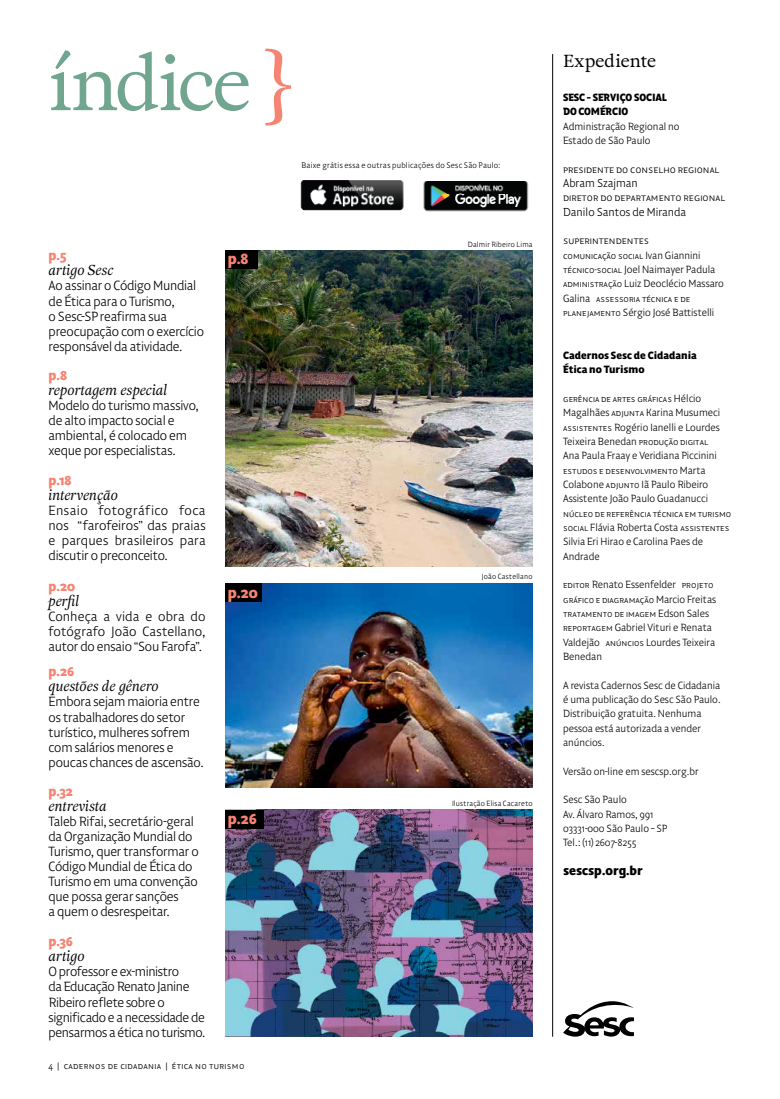
<style>
.page{position:relative;width:780px;height:1099px;background:#fff}
.page>*{position:absolute;margin:0;border:0;box-sizing:border-box;transform-origin:0 0}
.t1{font:74.75px "Adriane Text";color:#70a590}
.t2{font:17.38px "Adriane Text";letter-spacing:.01em;color:#000}
.t3{font:900 16.25px "Adam BP Text";color:#f58473}
.t4{font:100 14.38px/15px "Adam BP Text";letter-spacing:-.015em;color:#000}
.t5{font:italic 14.38px "Adriane Text";letter-spacing:-.005em;color:#000}
.t6{font:900 14.38px "Adam BP Text";letter-spacing:-.005em;color:#f58473}
.t7{font:900 13.75px "Adam BP Text";color:#000}
.t8{font:100 12.5px "Adam BP Text";color:#000}
.t9{font:100 11.25px/14.4px "Adam BP Text";color:#000}
.t10{font:900 11.25px/14.4px "Adam BP Text";letter-spacing:-.01em;color:#000}
.t11{font:100 10px/14.4px "Adam BP Text";color:#000}
.t12{font:100 10px "Adam BP Text";letter-spacing:.03em;color:#000}
.t13{font:100 8.75px "Adam BP Text";letter-spacing:.03em;color:#000}
.t14{font:100 8.12px "Adam BP Text";letter-spacing:.025em;color:#000}
.s1{font-size:10px}
.s2{font-size:11.25px}
</style>
<div class="page">
<img style="left:225px;top:809px;width:307px;height:227px">
<img style="left:225px;top:583px;width:307px;height:204px">
<img style="left:225px;top:250px;width:307px;height:317px">
<div style="left:225px;top:250px;width:33px;height:19px;background:#000"></div>
<svg style="left:265px;top:49px;width:26px;height:76px"></svg>
<hr style="left:552px;top:54px;width:1px;height:982px;background:#000">
<div style="left:225px;top:809px;width:38px;height:19px;background:#000"></div>
<div style="left:225px;top:583px;width:36px;height:19px;background:#000"></div>
<img style="left:300px;top:180px;width:104px;height:31px">
<img style="left:423px;top:181px;width:106px;height:31px">
<svg style="left:563px;top:1001px;width:71px;height:35px"></svg>
<h1 class="t1" style="left:49px;top:32px;width:204px">índice</h1>
<p class="t6" style="left:49px;top:245px;width:19px">p.5</p>
<p class="t5" style="left:49px;top:260px;width:67px">artigo Sesc</p>
<p class="t4" style="left:49px;top:278px;width:157px">Ao assinar o Código Mundial de Ética para o Turismo,<br>o Sesc-SP reafirma sua preocupação com o exercício responsável da atividade.</p>
<p class="t6" style="left:49px;top:365px;width:20px">p.8</p>
<p class="t5" style="left:49px;top:380px;width:120px">reportagem especial</p>
<p class="t4" style="left:49px;top:397px;width:152px">Modelo do turismo massivo, de alto impacto social e ambiental, é colocado em xeque por especialistas.</p>
<p class="t6" style="left:49px;top:470px;width:25px">p.18</p>
<p class="t5" style="left:49px;top:485px;width:71px">intervenção</p>
<p class="t4" style="left:49px;top:503px;width:158px;text-align:justify">Ensaio fotográfico foca nos “farofeiros” das praias e parques brasileiros para discutir o preconceito.</p>
<p class="t6" style="left:49px;top:575px;width:28px">p.20</p>
<p class="t5" style="left:49px;top:590px;width:32px">perfil</p>
<p class="t4" style="left:49px;top:608px;width:158px;text-align:justify">Conheça a vida e obra do fotógrafo João Castellano, autor do ensaio “Sou Farofa”.</p>
<p class="t6" style="left:49px;top:661px;width:27px">p.26</p>
<p class="t5" style="left:49px;top:676px;width:112px">questões de gênero</p>
<p class="t4" style="left:49px;top:694px;width:157px">Embora sejam maioria entre os trabalhadores do setor turístico, mulheres sofrem com salários menores e poucas chances de ascensão.</p>
<p class="t6" style="left:49px;top:780px;width:26px">p.32</p>
<p class="t5" style="left:49px;top:795px;width:60px">entrevista</p>
<p class="t4" style="left:49px;top:813px;width:152px">Taleb Rifai, secretário-geral da Organização Mundial do<br>Turismo, quer transformar o<br>Código Mundial de Ética do<br>Turismo em uma convenção que possa gerar sanções<br>a quem o desrespeitar.</p>
<p class="t6" style="left:49px;top:931px;width:26px">p.36</p>
<p class="t5" style="left:49px;top:946px;width:37px">artigo</p>
<p class="t4" style="left:49px;top:964px;width:158px">O professor e ex-ministro<br>da Educação Renato Janine<br>Ribeiro reflete sobre o significado e a necessidade de pensarmos a ética no turismo.</p>
<h3 class="t3" style="left:228px;top:246px;width:22px">p.8</h3>
<h3 class="t3" style="left:228px;top:581px;width:31px">p.20</h3>
<h3 class="t3" style="left:228px;top:806px;width:30px">p.26</h3>
<p class="t12" style="left:49px;top:1059px;width:134px">4 | cadernos de cidadania | Ética</p>
<p class="t11" style="left:195px;top:1058px;width:51px">no turismo</p>
<p class="t13" style="left:301px;top:160px;width:200px">Baixe grátis essa e outras publicações do Sesc São Paulo:</p>
<p class="t14" style="left:468px;top:239px;width:66px">Dalmir Ribeiro Lima</p>
<p class="t14" style="left:481px;top:571px;width:52px">João Castellano</p>
<p class="t14" style="left:452px;top:798px;width:82px">Ilustração Elisa Cacareto</p>
<h2 class="t2" style="left:563px;top:49px;width:94px">Expediente</h2>
<p class="t10" style="left:563px;top:90px;width:105px">SESC - SERVIÇO SOCIAL<br>DO COMÉRCIO</p>
<p class="t9" style="left:563px;top:119px;width:118px">Administração Regional no<br>Estado de São Paulo</p>
<p class="t9" style="left:563px;top:162px;width:153px">Presidente do Conselho Regional</p>
<p class="t8" style="left:563px;top:175px;width:76px">Abram Szajman</p>
<p class="t9" style="left:563px;top:190px;width:58px">Diretor do Depa</p>
<p class="t9" style="left:635px;top:190px;width:86px">rtamento Regional</p>
<p class="t8" style="left:563px;top:204px;width:125px">Danilo Santos de Miranda</p>
<p class="t9" style="left:563px;top:233px;width:77px">Superintendentes</p>
<p class="t11" style="left:563px;top:248px;width:33px">Comunicaçã</p>
<p class="t9" style="left:563px;top:248px;width:162px;text-indent:48px"><span class="s1">o Social</span> Ivan Giannini<br><span class="s1">Técnico-social</span> Joel Naimayer Padula<br><span class="s1">Administração</span> Luiz Deoclécio Massaro<br>Galina <span class="s1">Assess</span></p>
<p class="t11" style="left:623px;top:291px;width:67px">oria Técnica e de</p>
<p class="t9" style="left:563px;top:305px;width:153px"><span class="s1">Planejamento</span> Sérgio José Battistelli</p>
<p class="t10" style="left:563px;top:347px;width:135px">Cadernos Sesc de Cidadania<br>Ética no Turismo</p>
<p class="t11" style="left:563px;top:391px;width:140px">Gerência de Artes Gráficas <span class="s2">Hélcio</span></p>
<p class="t9" style="left:563px;top:405px;width:158px">Magalhães <span class="s1">Adjunta</span> Karina Musumeci</p>
<p class="t11" style="left:563px;top:420px;width:10px">Assiste</p>
<p class="t9" style="left:563px;top:420px;width:158px;text-indent:29px"><span class="s1">ntes</span> Rogério Ianelli e Lourdes<br>Teixeira Benedan <span class="s1">Produção Digital<br></span>Ana Paula Fraay e Veridiana Piccinini</p>
<p class="t11" style="left:563px;top:463px;width:49px">Estudos e Dese</p>
<p class="t11" style="left:624px;top:463px;width:82px">nvolvi mento <span class="s2">Marta</span></p>
<p class="t9" style="left:563px;top:477px;width:147px">Colabone <span class="s1">Adjunto</span> Iã Paulo Ribeiro<br>Assistente João Paulo Guadanucci</p>
<p class="t11" style="left:563px;top:506px;width:170px">N úcleo de Referência Técnica em Turis mo</p>
<p class="t9" style="left:563px;top:520px;width:127px"><span class="s1">Social</span> Flávia Roberta Costa <span class="s1">Assiste</span></p>
<p class="t11" style="left:709px;top:520px;width:12px">ntes</p>
<p class="t9" style="left:563px;top:534px;width:141px">Silvia Eri Hirao e Carolina Paes de<br>Andrade</p>
<p class="t9" style="left:563px;top:577px;width:152px"><span class="s1">Editor</span> Renato Essenfelder <span class="s1">Projeto</span></p>
<p class="t11" style="left:563px;top:592px;width:154px">gráfico e diagramação <span class="s2">Marcio Freitas<br></span>Tratamento de imagem <span class="s2">Edson Sales</span></p>
<p class="t9" style="left:563px;top:620px;width:154px"><span class="s1">Reportagem</span> Gabriel Vituri e Renata<br>Valdejão <span class="s1">Anúncios</span> Lourdes Teixeira<br>Benedan</p>
<p class="t9" style="left:563px;top:677px;width:159px">A revista Cadernos Sesc de Cidadania é uma publicação do Sesc São Paulo.<br>Distribuição gratuita. Nenhuma pessoa está autorizada a vender anúncios.</p>
<p class="t9" style="left:563px;top:763px;width:137px">Versão on-line em sescsp.org.br</p>
<p class="t9" style="left:563px;top:792px;width:105px">Sesc São Paulo<br>Av. Álvaro Ramos, 991<br>03331-000 São Paulo – SP<br>Tel.: (11) 2607-8255</p>
<p class="t7" style="left:563px;top:860px;width:81px">sescsp.org.br</p>
</div>
